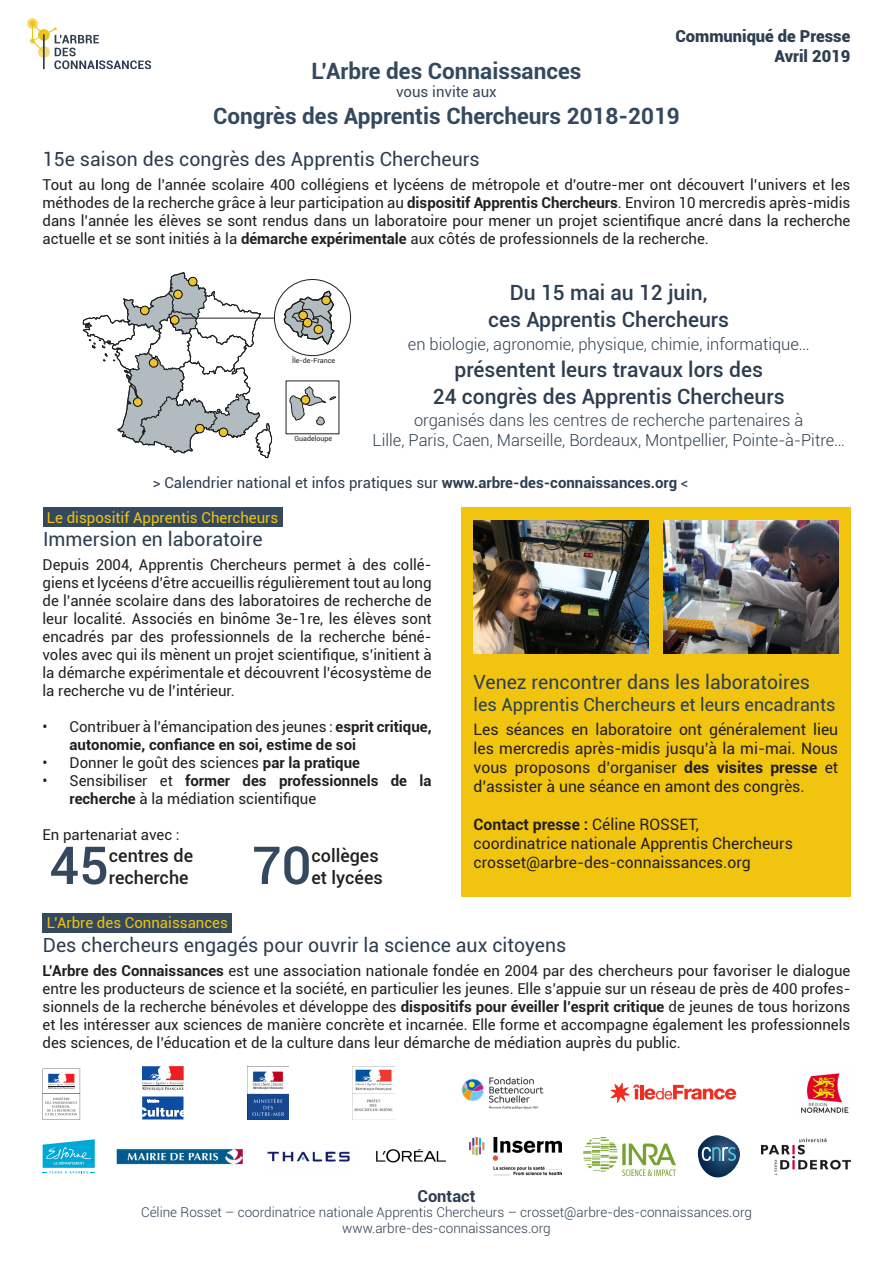
<style>
.page{position:relative;width:893px;height:1263px;background:#fff}
.page>*{position:absolute;margin:0;border:0;box-sizing:border-box;transform-origin:0 0}
.t1{font:500 52.35px "Roboto";color:#34495e}
.Titre_1{font:700 22.5px "Roboto";color:#34495e}
.t2{font:500 21px "Roboto";color:#2c3e50}
.Titre_2{font:19.5px "Roboto";color:#2c3e50}
.Titre_2-2{font:18px "Roboto";color:#2c3e50}
.t3{font:500 18px/21.6px "Roboto";color:#231f20}
.t4{font:300 16.5px "Roboto";color:#2c3e50}
.Infos_pratiques{font:900 16.5px "Roboto";color:#2c3e50}
.Infos_pratiques-2{font:700 16.5px "Roboto";color:#2c3e50}
.t5{font:15.75px/18.9px "Roboto";color:#231f20;text-align:justify}
.t6{font:700 15.75px "Roboto";color:#231f20}
.t7{font:15px/18px "Roboto";color:#231f20;text-align:justify}
.t8{font:700 15px/18px "Roboto";color:#231f20}
.t9{font:15px "Roboto";color:#2c3e50}
.Titre_3{font:15px "Roboto";color:#f1c40f}
.t10{font:15px "Roboto";color:#34495e}
.Infos_pratiques-3{font:300 13.5px "Roboto";color:#2c3e50}
.t11{font:7.05px "Roboto";color:#231f20}
.s1{font-weight:700}
.s2{font-weight:400}
</style>
<div class="page">
<svg style="left:27px;top:18px;width:11px;height:11px"></svg>
<svg style="left:30px;top:21px;width:121px;height:48px"></svg>
<div style="left:43px;top:913px;width:189px;height:19px;background:#34495e"></div>
<svg style="left:82px;top:272px;width:190px;height:186px"></svg>
<svg style="left:284px;top:290px;width:51px;height:55px"></svg>
<div style="left:274px;top:279px;width:77px;height:77px;border:1px solid #231f20;border-radius:50%"></div>
<hr style="left:181px;top:318px;width:94px;height:1px;background:#231f20">
<svg style="left:289px;top:386px;width:48px;height:39px"></svg>
<div style="left:299px;top:311px;width:8px;height:9px;background:#efc230;border-radius:50%"></div>
<div style="left:299px;top:311px;width:9px;height:9px;border:1px solid #040503;border-radius:50%"></div>
<div style="left:140px;top:306px;width:9px;height:9px;background:#efc230;border-radius:50%"></div>
<div style="left:140px;top:306px;width:9px;height:9px;border:1px solid #040503;border-radius:50%"></div>
<div style="left:219px;top:428px;width:9px;height:9px;background:#efc230;border-radius:50%"></div>
<div style="left:219px;top:428px;width:9px;height:9px;border:1px solid #040503;border-radius:50%"></div>
<div style="left:188px;top:277px;width:9px;height:9px;background:#efc230;border-radius:50%"></div>
<div style="left:188px;top:277px;width:9px;height:9px;border:1px solid #040503;border-radius:50%"></div>
<div style="left:322px;top:296px;width:8px;height:9px;background:#efc230;border-radius:50%"></div>
<div style="left:322px;top:296px;width:9px;height:9px;border:1px solid #040503;border-radius:50%"></div>
<div style="left:196px;top:424px;width:8px;height:9px;background:#efc230;border-radius:50%"></div>
<div style="left:195px;top:424px;width:9px;height:9px;border:1px solid #040503;border-radius:50%"></div>
<div style="left:314px;top:325px;width:9px;height:9px;background:#efc230;border-radius:50%"></div>
<div style="left:314px;top:325px;width:9px;height:9px;border:1px solid #040503;border-radius:50%"></div>
<div style="left:303px;top:318px;width:9px;height:9px;background:#efc230;border-radius:50%"></div>
<div style="left:303px;top:318px;width:9px;height:9px;border:1px solid #040503;border-radius:50%"></div>
<div style="left:133px;top:398px;width:9px;height:8px;background:#efc230;border-radius:50%"></div>
<div style="left:133px;top:398px;width:9px;height:8px;border:1px solid #040503;border-radius:50%"></div>
<div style="left:170px;top:316px;width:9px;height:8px;background:#efc230;border-radius:50%"></div>
<div style="left:170px;top:316px;width:9px;height:8px;border:1px solid #040503;border-radius:50%"></div>
<div style="left:149px;top:359px;width:9px;height:8px;background:#efc230;border-radius:50%"></div>
<div style="left:149px;top:358px;width:9px;height:9px;border:1px solid #040503;border-radius:50%"></div>
<div style="left:174px;top:290px;width:8px;height:9px;background:#efc230;border-radius:50%"></div>
<div style="left:174px;top:290px;width:8px;height:9px;border:1px solid #040503;border-radius:50%"></div>
<div style="left:301px;top:396px;width:9px;height:8px;background:#efc230;border-radius:50%"></div>
<div style="left:301px;top:395px;width:9px;height:9px;border:1px solid #040503;border-radius:50%"></div>
<div style="left:43px;top:507px;width:240px;height:20px;background:#34495e"></div>
<div style="left:461px;top:507px;width:389px;height:389px;background:#f1c40f"></div>
<img style="left:474px;top:521px;width:174px;height:132px">
<img style="left:664px;top:521px;width:174px;height:132px">
<svg style="left:142px;top:1066px;width:41px;height:24px"></svg>
<svg style="left:142px;top:1096px;width:41px;height:23px"></svg>
<svg style="left:43px;top:1069px;width:37px;height:50px"></svg>
<img style="left:247px;top:1066px;width:41px;height:53px">
<img style="left:353px;top:1066px;width:41px;height:46px">
<svg style="left:610px;top:1083px;width:126px;height:20px"></svg>
<img style="left:801px;top:1073px;width:48px;height:40px">
<svg style="left:43px;top:1139px;width:52px;height:34px"></svg>
<img style="left:117px;top:1148px;width:126px;height:16px">
<img style="left:267px;top:1151px;width:83px;height:11px">
<img style="left:376px;top:1149px;width:70px;height:14px">
<img style="left:461px;top:1077px;width:83px;height:33px">
<img style="left:470px;top:1137px;width:92px;height:38px">
<svg style="left:698px;top:1135px;width:42px;height:42px"></svg>
<img style="left:584px;top:1137px;width:92px;height:38px">
<img style="left:762px;top:1138px;width:88px;height:36px">
<p class="Infos_pratiques" style="left:675px;top:25px;width:176px">Communiqué de Presse</p>
<p class="Infos_pratiques" style="left:775px;top:44px;width:77px">Avril 2019</p>
<p class="Titre_1" style="left:312px;top:56px;width:271px">L’Arbre des Connaissances</p>
<p class="t10" style="left:396px;top:82px;width:102px">vous invite aux</p>
<p class="Titre_1" style="left:213px;top:101px;width:468px">Congrès des Apprentis Chercheurs 2018-2019</p>
<p class="Titre_2" style="left:43px;top:146px;width:438px">15e saison des congrès des Apprentis Chercheurs</p>
<p class="t7" style="left:43px;top:175px;width:809px">Tout au long de l’année scolaire 400 collégiens et lycéens de métropole et d’outre-mer ont découvert l’univers et les méthodes de la recherche grâce à leur participation au <span class="s1">dispositif Apprentis Chercheurs</span>. Environ 10 mercredis après-midis dans l’année les élèves se sont rendus dans un laboratoire pour mener un projet scientifique ancré dans la recherche actuelle et se sont initiés à la <span class="s1">démarche expérimentale</span> aux côtés de professionnels de la recherche.</p>
<p class="t2" style="left:510px;top:278px;width:199px">Du 15 mai au 12 juin,</p>
<p class="t2" style="left:488px;top:305px;width:242px">ces Apprentis Chercheurs</p>
<p class="t4" style="left:408px;top:332px;width:403px">en biologie, agronomie, physique, chimie, informatique…</p>
<p class="t2" style="left:455px;top:354px;width:310px">présentent leurs travaux lors des</p>
<p class="t2" style="left:433px;top:381px;width:353px">24 congrès des Apprentis Chercheurs</p>
<p class="t4" style="left:414px;top:409px;width:391px">organisés dans les centres de recherche partenaires à</p>
<p class="t4" style="left:373px;top:429px;width:474px">Lille, Paris, Caen, Marseille, Bordeaux, Montpellier, Pointe-à-Pitre…</p>
<p class="t9" style="left:153px;top:472px;width:537px">&gt; Calendrier national et infos pratiques sur <span class="s1">www.arbre-des-connaissances.org</span> &lt;</p>
<p class="Titre_3" style="left:47px;top:507px;width:233px">Le dispositif Apprentis Chercheurs</p>
<p class="Titre_2" style="left:43px;top:526px;width:221px">Immersion en laboratoire</p>
<p class="t7" style="left:43px;top:555px;width:391px">Depuis 2004, Apprentis Chercheurs permet à des collé&shy;giens et lycéens d’être accueillis régulièrement tout au long de l’année scolaire dans des laboratoires de recherche de leur localité. Associés en binôme 3e-1re, les élèves sont encadrés par des professionnels de la recherche béné&shy;voles avec qui ils mènent un projet scientifique, s’initient à la démarche expérimentale et découvrent l’écosystème de la recherche vu de l’intérieur.</p>
<p class="t8" style="left:70px;top:717px;width:364px;text-indent:-27px"><span class="s2">• Contribuer à l’émancipation des jeunes :</span> esprit critique, autonomie, confiance en soi, estime de soi</p>
<p class="t7" style="left:43px;top:753px;width:319px">• Donner le goût des sciences <span class="s1">par la pratique</span></p>
<p class="t7" style="left:70px;top:771px;width:364px;text-indent:-27px">• Sensibiliser et <span class="s1">former des professionnels de la recherche</span> à la médiation scientifique</p>
<p class="t7" style="left:43px;top:825px;width:139px">En partenariat avec :</p>
<p class="t11" style="left:292px;top:356px;width:45px">Île-de-France</p>
<p class="t11" style="left:294px;top:433px;width:39px">Guadeloupe</p>
<p class="Titre_2" style="left:474px;top:669px;width:338px">Venez rencontrer dans les laboratoires</p>
<p class="Titre_2-2" style="left:474px;top:692px;width:364px">les Apprentis Chercheurs et leurs encadrants</p>
<p class="t5" style="left:474px;top:720px;width:366px">Les séances en laboratoire ont généralement lieu les mercredis après-midis jusqu’à la mi-mai. Nous vous proposons d’organiser <span class="s1">des visites presse</span> et d’assister à une séance en amont des congrès.</p>
<p class="t6" style="left:474px;top:813px;width:227px">Contact presse : <span class="s2">Céline ROSSET,</span></p>
<p class="t5" style="left:474px;top:833px;width:321px">coordinatrice nationale Apprentis Chercheurs</p>
<p class="t5" style="left:474px;top:852px;width:279px">crosset@arbre-des-connaissances.org</p>
<p class="t1" style="left:49px;top:828px;width:61px">45</p>
<p class="t3" style="left:109px;top:844px;width:86px">centres de recherche</p>
<p class="t1" style="left:252px;top:828px;width:61px">70</p>
<p class="t3" style="left:311px;top:844px;width:73px">collèges et lycées</p>
<p class="Titre_3" style="left:47px;top:912px;width:183px">L’Arbre des Connaissances</p>
<p class="Titre_2" style="left:43px;top:931px;width:525px">Des chercheurs engagés pour ouvrir la science aux citoyens</p>
<p class="t7" style="left:43px;top:961px;width:809px"><span class="s1">L’Arbre des Connaissances</span> est une association nationale fondée en 2004 par des chercheurs pour favoriser le dialogue entre les producteurs de science et la société, en particulier les jeunes. Elle s’appuie sur un réseau de près de 400 profes&shy;sionnels de la recherche bénévoles et développe des <span class="s1">dispositifs pour éveiller l’esprit critique</span> de jeunes de tous horizons et les intéresser aux sciences de manière concrète et incarnée. Elle forme et accompagne également les professionnels des sciences, de l’éducation et de la culture dans leur démarche de médiation auprès du public.</p>
<p class="Infos_pratiques-2" style="left:417px;top:1184px;width:59px">Contact</p>
<p class="Infos_pratiques-3" style="left:141px;top:1203px;width:612px">Céline Rosset – coordinatrice nationale Apprentis Chercheurs – crosset@arbre-des-connaissances.org</p>
<p class="Infos_pratiques-3" style="left:342px;top:1219px;width:210px">www.arbre-des-connaissances.org</p>
</div>
